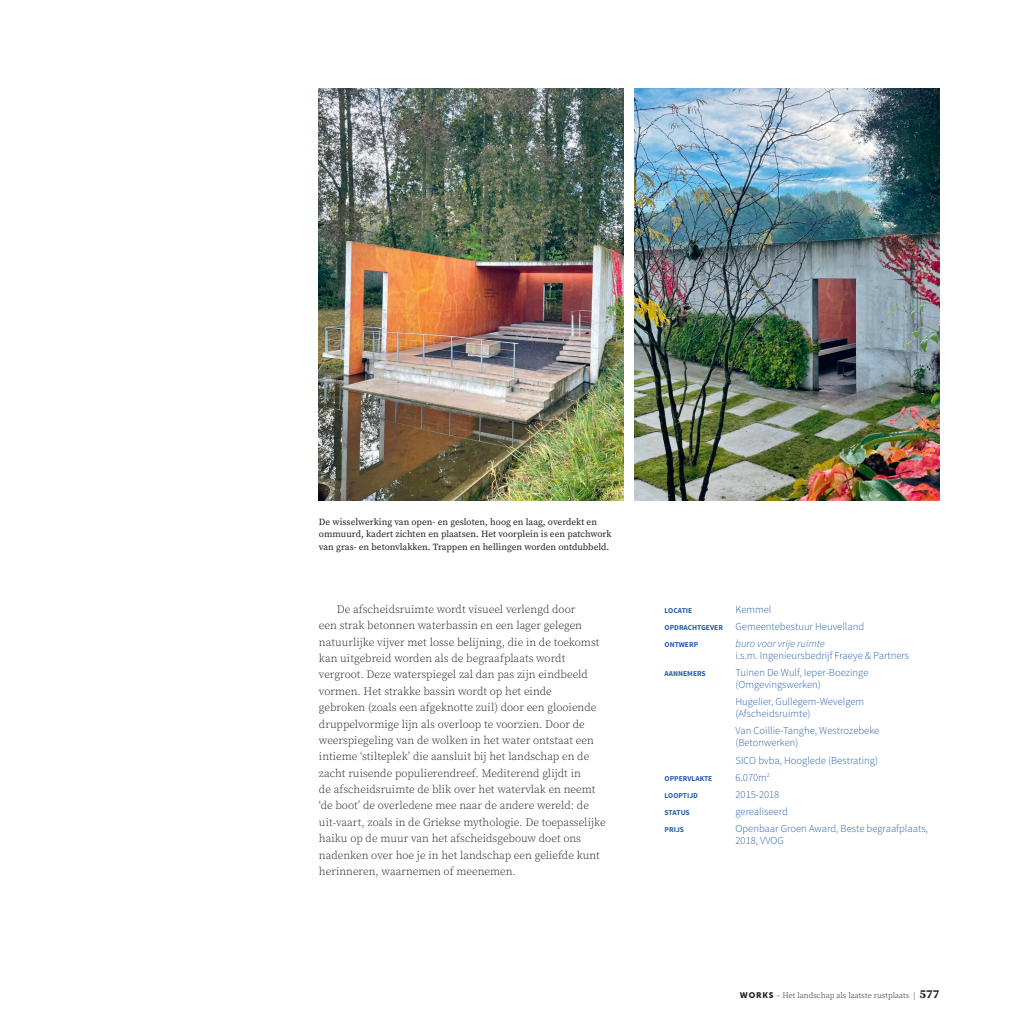
<style>
.page{position:relative;width:1029px;height:1029px;background:#fff}
.page>*{position:absolute;margin:0;border:0;box-sizing:border-box;transform-origin:0 0}
.t1{font:11.25px/16.4px "Source Serif Variable";color:#231f20}
.t2{font:300 10.62px/11.9px "Source Sans Pro";color:#275eac}
.t3{font:italic 300 10.62px "Source Sans Pro";color:#275eac}
.t4{font:9.38px/12.5px "Source Serif Variable";color:#231f20}
.t5{font:8.12px "Source Serif Variable";color:#231f20}
.t6{font:700 7.5px "Source Sans Pro";color:#275eac}
.s1{font-weight:700;font-size:7.5px}
.s2{font-family:"Museo Sans 900"}
.s3{font-size:12.25px}
</style>
<div class="page">
<img style="left:319px;top:89px;width:305px;height:411px">
<img style="left:634px;top:89px;width:305px;height:411px">
<p class="t4" style="left:319px;top:515px;width:294px">De wisselwerking van open- en gesloten, hoog en laag, overdekt en ommuurd, kadert zichten en plaatsen. Het voorplein is een patchwork van gras- en betonvlakken. Trappen en hellingen worden ontdubbeld.</p>
<p class="t1" style="left:319px;top:601px;width:288px;text-indent:18px">De afscheidsruimte wordt visueel verlengd door<br>een strak betonnen waterbassin en een lager gelegen natuurlijke vijver met losse belijning, die in de toekomst kan uitgebreid worden als de begraafplaats wordt vergroot. Deze waterspiegel zal dan pas zijn eindbeeld vormen. Het strakke bassin wordt op het einde<br>gebroken (zoals een afgeknotte zuil) door een glooiende druppelvormige lijn als overloop te voorzien. Door de weerspiegeling van de wolken in het water ontstaat een intieme ‘stilteplek’ die aansluit bij het landschap en de zacht ruisende populierendreef. Mediterend glijdt in<br>de afscheidsruimte de blik over het watervlak en neemt ‘de boot’ de overledene mee naar de andere wereld: de uit-vaart, zoals in de Griekse mythologie. De toepasselijke haiku op de muur van het afscheidsgebouw doet ons nadenken over hoe je in het landschap een geliefde kunt herinneren, waarnemen of meenemen.</p>
<p class="t6" style="left:664px;top:605px;width:29px">LOCATIE</p>
<p class="t2" style="left:664px;top:600px;width:201px;line-height:17.2px;text-indent:71px">Kemmel<br><span class="s1">OPDRACHTGEVER</span> Gemeentebestuur Heuvelland</p>
<p class="t6" style="left:664px;top:640px;width:35px">ONTWERP</p>
<p class="t3" style="left:735px;top:637px;width:91px">buro voor vrije ruimte</p>
<p class="t2" style="left:735px;top:649px;width:175px">i.s.m. Ingenieursbedrijf Fraeye &amp; Partners</p>
<p class="t6" style="left:664px;top:669px;width:43px">AANNEMERS</p>
<p class="t2" style="left:735px;top:667px;width:134px">Tuinen De Wulf, Ieper-Boezinge (Omgevingswerken)</p>
<p class="t2" style="left:735px;top:696px;width:130px">Hugelier, Gullegem-Wevelgem (Afscheidsruimte)</p>
<p class="t2" style="left:735px;top:725px;width:145px">Van Coillie-Tanghe, Westrozebeke (Betonwerken)</p>
<p class="t2" style="left:735px;top:754px;width:144px">SICO bvba, Hooglede (Bestrating)</p>
<p class="t6" style="left:664px;top:773px;width:49px">OPPERVLAKTE</p>
<p class="t2" style="left:735px;top:771px;width:36px">6.070m<sup>2</sup></p>
<p class="t6" style="left:664px;top:790px;width:35px">LOOPTIJD</p>
<p class="t2" style="left:735px;top:788px;width:45px">2015-2018</p>
<p class="t6" style="left:664px;top:807px;width:27px">STATUS</p>
<p class="t2" style="left:735px;top:805px;width:54px">gerealiseerd</p>
<p class="t6" style="left:664px;top:825px;width:21px">PRIJS</p>
<p class="t2" style="left:735px;top:823px;width:194px">Openbaar Groen Award, Beste begraafplaats,<br>2018, VVOG</p>
<p class="t5" style="left:739px;top:990px;width:201px"><span class="s2">WORKS</span> – Het landschap als laatste rustplaats | <span class="s3">577</span></p>
</div>
